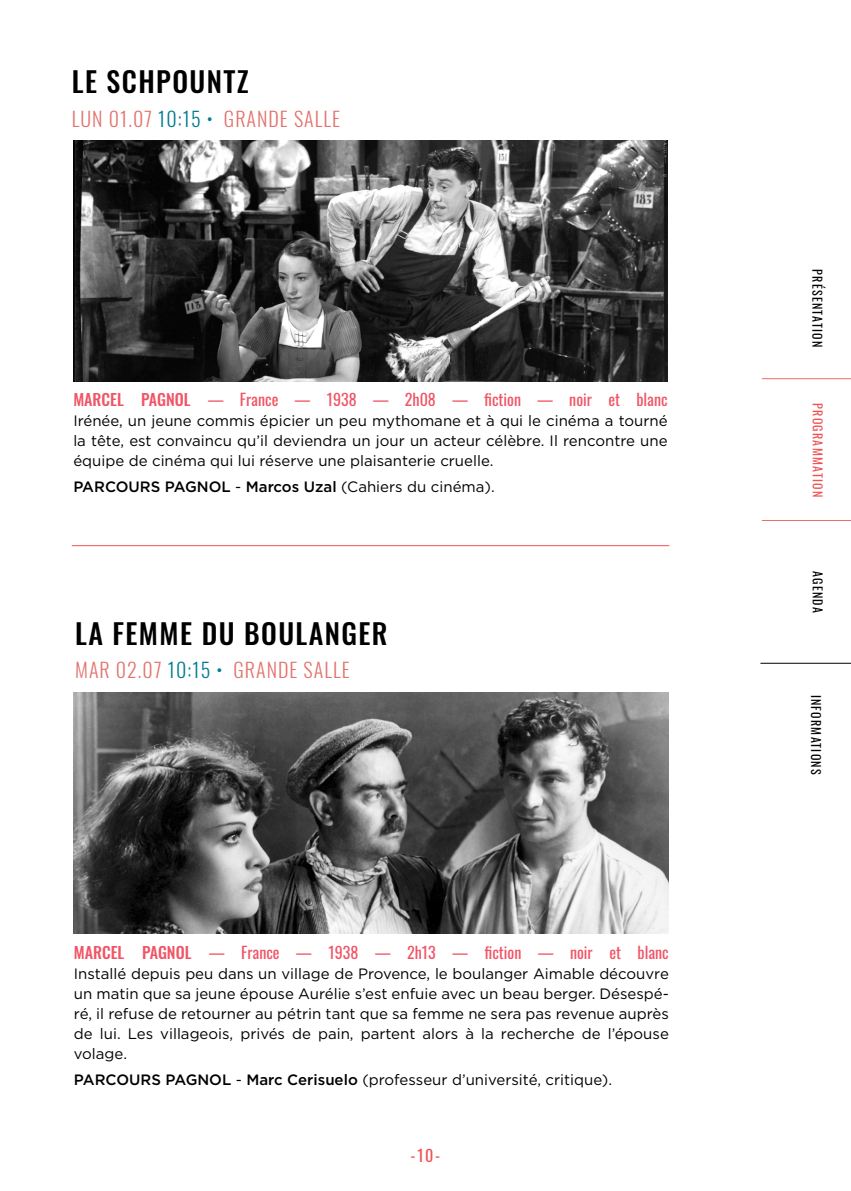
<style>
.page{position:relative;width:851px;height:1191px;background:#fff}
.page>*{position:absolute;margin:0;border:0;box-sizing:border-box;transform-origin:0 0}
.t1{font:500 28px "Oswald";letter-spacing:.05em;color:#000}
.t2{font:300 20px "Oswald";letter-spacing:.05em;color:#e2746f}
.t3{font:16px "Oswald";color:#f05566}
.t4{font:16px "Oswald";color:#f05152}
.t5{font:15px/20px "Gotham";color:#000;text-align:justify}
.t6{font:500 15px "Gotham";color:#000}
.t7{font:12px "Oswald";letter-spacing:.1em;color:#000}
.t8{font:12px "Oswald";letter-spacing:.1em;color:#f05152}
.s1{color:#007c91}
.s2{font-weight:500}
.s3{font-weight:400}
</style>
<div class="page">
<hr style="left:761px;top:520px;width:89px;height:1px;background:#f26969">
<hr style="left:761px;top:378px;width:89px;height:1px;background:#f26969">
<hr style="left:760px;top:663px;width:90px;height:1px;background:#000">
<img style="left:74px;top:692px;width:594px;height:241px">
<hr style="left:72px;top:545px;width:597px;height:1px;background:#f05152">
<img style="left:73px;top:141px;width:594px;height:240px">
<h1 class="t1" style="left:72px;top:67px;width:117px">LE SCHPOUNT</h1>
<h1 class="t1" style="left:237px;top:67px;width:13px">Z</h1>
<h2 class="t2" style="left:72px;top:101px;width:270px">LUN 01.07 <span class="s1">10:15 •</span> GRANDE SALLE</h2>
<p class="t3" style="left:73px;top:385px;width:595px"><span class="s2">MARCEL PAGNOL</span> — France — 1938 — 2h08 — fiction — noir et blanc</p>
<p class="t5" style="left:73px;top:410px;width:595px">Irénée, un jeune commis épicier un peu mythomane et à qui le cinéma a tourné la tête, est convaincu qu’il deviendra un jour un acteur célèbre. Il rencontre une équipe de cinéma qui lui réserve une plaisanterie cruelle.</p>
<p class="t6" style="left:73px;top:476px;width:423px">PARCOURS PAGNOL <span class="s3">-</span> Marcos Uzal <span class="s3">(Cahiers du cinéma).</span></p>
<h1 class="t1" style="left:75px;top:618px;width:54px">LA FEMME</h1>
<h1 class="t1" style="left:202px;top:618px;width:60px">DU BOU</h1>
<h1 class="t1" style="left:295px;top:618px;width:46px">LANGER</h1>
<h2 class="t2" style="left:75px;top:652px;width:276px">MAR 02.07 <span class="s1">10:15 •</span> GRANDE SALLE</h2>
<p class="t3" style="left:74px;top:938px;width:596px"><span class="s2">MARCEL PAGNOL</span> — France — 1938 — 2h13 — fiction — noir et blanc</p>
<p class="t5" style="left:74px;top:963px;width:596px">Installé depuis peu dans un village de Provence, le boulanger Aimable découvre un matin que sa jeune épouse Aurélie s’est enfuie avec un beau berger. Désespé&shy;ré, il refuse de retourner au pétrin tant que sa femme ne sera pas revenue auprès de lui. Les villageois, privés de pain, partent alors à la recherche de l’épouse volage.</p>
<p class="t5" style="left:74px;top:1069px;width:539px"><span class="s2">PARCOURS PAGNOL</span> - <span class="s2">Marc Cerisuelo</span> (professeur d’université, critique).</p>
<p class="t4" style="left:410px;top:1141px;width:31px">-10-</p>
<p class="t7" style="left:828px;top:269px;width:80px;rotate:90deg">présentation</p>
<p class="t8" style="left:828px;top:403px;width:95px;rotate:90deg">programmation</p>
<p class="t7" style="left:828px;top:571px;width:43px;rotate:90deg">agenda</p>
<p class="t7" style="left:826px;top:695px;width:81px;rotate:90deg">informations</p>
</div>
